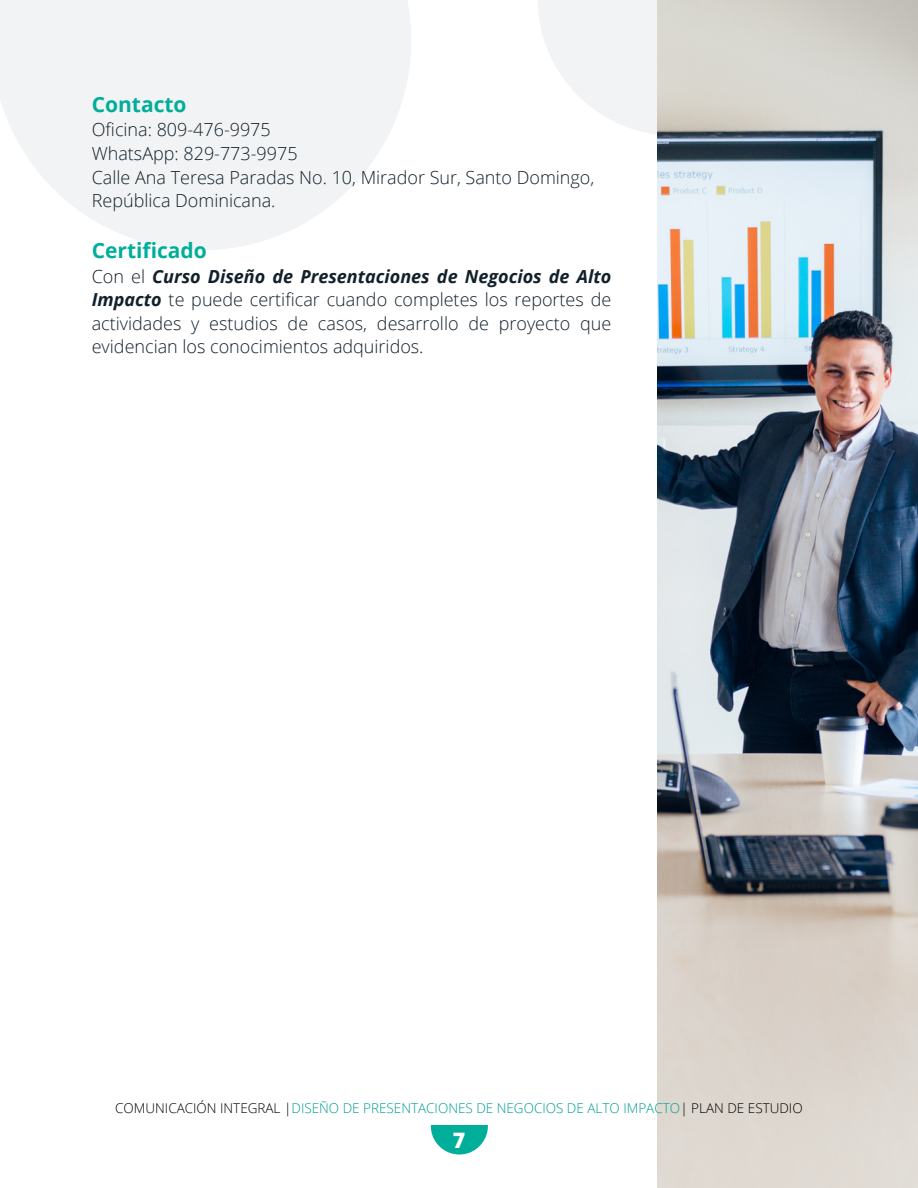
<style>
.page{position:relative;width:918px;height:1188px;background:#fff}
.page>*{position:absolute;margin:0;border:0;box-sizing:border-box;transform-origin:0 0}
.t1{font:800 21.3px "Open Sans";color:#fff}
.t2{font:700 21px "Open Sans";color:#00ae9a}
.t3{font:300 18px/23.7px "Open Sans";color:#12202a}
.t4{font:300 13.5px "Open Sans";color:#009d92}
.s1{font-weight:700;font-style:italic}
.s2{color:#000}
</style>
<div class="page">
<div style="left:538px;top:0;width:274px;height:136px;background:linear-gradient(to bottom,#f0f1f2,#fafbfb)"></div>
<div style="left:0;top:0;width:411px;height:250px;background:linear-gradient(to right,#f4f5f5,#f5f5f6)"></div>
<svg style="left:431px;top:1125px;width:57px;height:30px"></svg>
<img style="left:657px;top:0;width:261px;height:1188px">
<p class="t2" style="left:92px;top:89px;width:96px">Contacto</p>
<p class="t3" style="left:92px;top:118px;width:181px">Oficina: 809-476-9975</p>
<p class="t3" style="left:92px;top:141px;width:207px">WhatsApp: 829-773-9975</p>
<p class="t3" style="left:92px;top:165px;width:504px">Calle Ana Teresa Paradas No. 10, Mirador Sur, Santo Domingo,<br>Repú blica Dominicana.</p>
<p class="t2" style="left:92px;top:235px;width:117px">Certificado</p>
<p class="t3" style="left:92px;top:264px;width:521px;text-align:justify">Con el <span class="s1">Curso Diseño de Presentaciones de Negocios de Alto Impacto</span> te puede certificar cuando completes los reportes de actividades y estudios de casos, desarrollo de proyecto que evidencian los conocimientos adquiridos.</p>
<p class="t4" style="left:115px;top:1098px;width:689px"><span class="s2">COMUNICACIÓN INTEGRAL |</span>DISEÑO DE PRESENTACIONES DE NEGOCIOS DE ALTO IMPACTO<span class="s2">| PLAN DE ESTUDIO</span></p>
<p class="t1" style="left:453px;top:1125px;width:14px">7</p>
</div>
